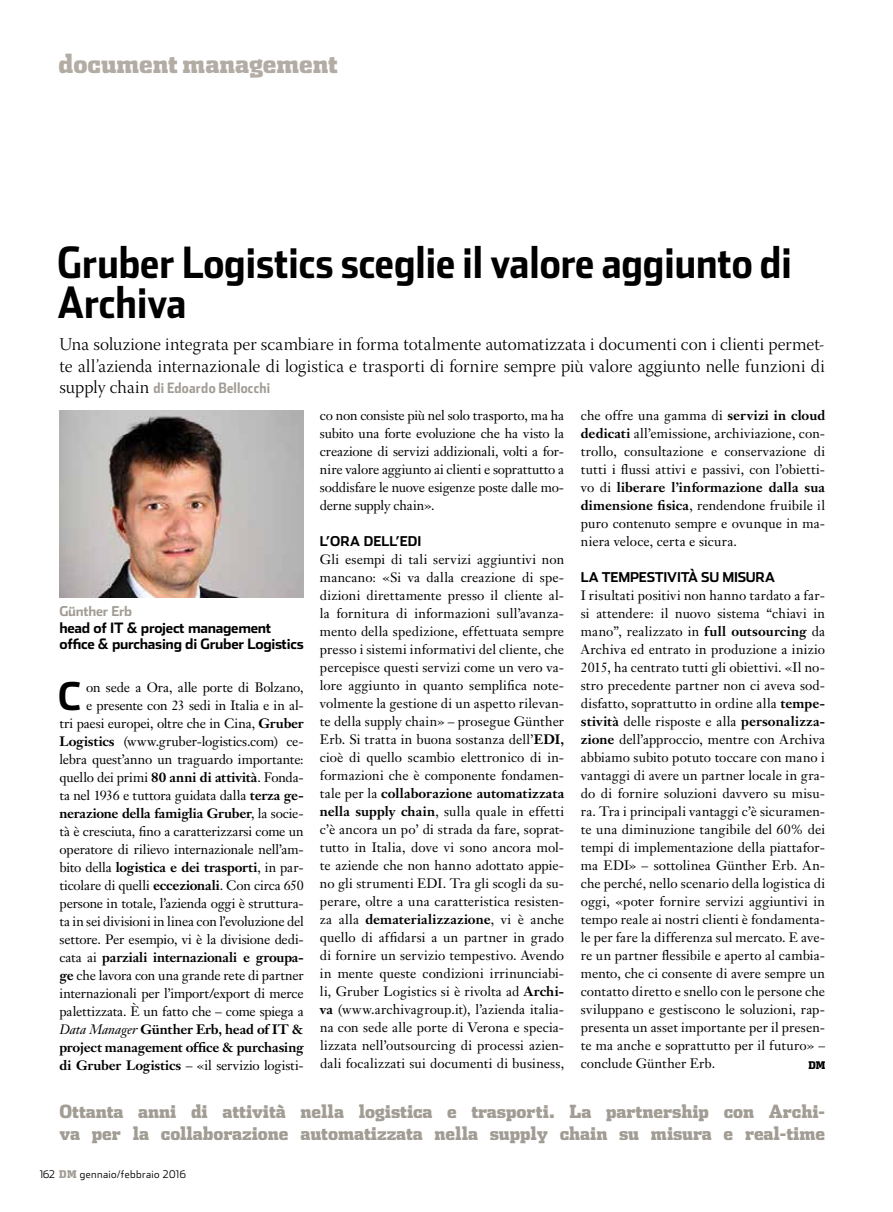
<style>
.page{position:relative;width:893px;height:1212px;background:#fff}
.page>*{position:absolute;margin:0;border:0;box-sizing:border-box;transform-origin:0 0}
.t1{font:700 42.9px/40.5px "Stainless Cond";color:#000}
.t2{font:700 38.1px "Stainless";color:#000}
.t3{font:900 25.5px "Dispatch Cond";color:#b2aca5}
.t4{font:18px/21.3px "Warnock Pro Light Subh";letter-spacing:.005em;color:#000}
.t5{font:900 18px/21.8px "Dispatch Cond";color:#a19c94}
.t6{font:700 14.25px/16.5px "Stainless";letter-spacing:-.02em;color:#000}
.t7{font:700 14.25px "Stainless Cond";letter-spacing:.015em;color:#a19c94}
.t8{font:13.5px/18px "Janson Text LT Std";letter-spacing:-.005em;color:#000;text-align:justify}
.t9{font:700 13.5px "Stainless";letter-spacing:-.015em;color:#000}
.t10{font:700 13.5px "Stainless";letter-spacing:.01em;color:#000}
.t11{font:700 13.5px "Stainless";letter-spacing:-.02em;color:#a19c94}
.t12{font:300 10.5px "Stainless";letter-spacing:.04em;color:#000}
.t13{font:900 10.5px "Dispatch Cond";color:#000}
.s1{font-family:"Warnock Pro Light Subh";font-weight:400;font-size:18px;color:#000}
.s2{font-weight:700}
.s3{font-style:italic}
.s4{font-family:"Dispatch Cond";font-weight:900;color:#a19c94}
</style>
<div class="page">
<img style="left:60px;top:410px;width:244px;height:187px">
<h3 class="t3" style="left:59px;top:47px;width:281px">document management</h3>
<h1 class="t1" style="left:58px;top:241px;width:736px">Gruber Logistics sceglie il valore aggiunto di<br>Archiva</h1>
<h3 class="t4" style="left:59px;top:336px;width:767px">Una soluzione integrata per scambiare in forma totalmente automatizzata i documenti con i clienti permet&shy;te all’azienda internazionale di logistica e trasporti di fornire sempre più valore aggiunto nelle funzioni di</h3>
<p class="t7" style="left:59px;top:379px;width:212px"><span class="s1">supply chain</span> di Edoardo Bellocchi</p>
<p class="t8" style="left:581px;top:406px;width:246px">che offre una gamma di <span class="s2">servizi in cloud dedicati</span> all’emissione, archiviazione, con&shy;trollo, consultazione e conservazione di tutti i flussi attivi e passivi, con l’obietti&shy;vo di <span class="s2">liberare l’informazione dalla sua dimensione fisica</span>, rendendone fruibile il puro contenuto sempre e ovunque in ma&shy;niera veloce, certa e sicura.</p>
<p class="t9" style="left:581px;top:569px;width:196px">LA TEMPESTIVITÀ SU MISURA</p>
<p class="t8" style="left:581px;top:586px;width:246px">I risultati positivi non hanno tardato a far&shy;si attendere: il nuovo sistema “chiavi in mano”, realizzato in <span class="s2">full outsourcing</span> da Archiva ed entrato in produzione a inizio 2015, ha centrato tutti gli obiettivi. «Il no&shy;stro precedente partner non ci aveva sod&shy;disfatto, soprattutto in ordine alla <span class="s2">tempe&shy;stività</span> delle risposte e alla <span class="s2">personalizza&shy;zione</span> dell’approccio, mentre con Archiva abbiamo subito potuto toccare con mano i vantaggi di avere un partner locale in gra&shy;do di fornire soluzioni davvero su misu&shy;ra. Tra i principali vantaggi c’è sicuramen&shy;te una diminuzione tangibile del 60% dei tempi di implementazione della piattafor&shy;ma EDI» – sottolinea Günther Erb. An&shy;che perché, nello scenario della logistica di oggi, «poter fornire servizi aggiuntivi in tempo reale ai nostri clienti è fondamenta&shy;le per fare la differenza sul mercato. E ave&shy;re un partner flessibile e aperto al cambia&shy;mento, che ci consente di avere sempre un contatto diretto e snello con le persone che sviluppano e gestiscono le soluzioni, rap&shy;presenta un asset importante per il presen&shy;te ma anche e soprattutto per il futuro» – conclude Günther Erb.</p>
<p class="t8" style="left:320px;top:407px;width:246px">co non consiste più nel solo trasporto, ma ha subito una forte evoluzione che ha visto la creazione di servizi addizionali, volti a for&shy;nire valore aggiunto ai clienti e soprattutto a soddisfare le nuove esigenze poste dalle mo&shy;derne supply chain».</p>
<p class="t10" style="left:320px;top:533px;width:103px">L’ORA DELL’EDI</p>
<p class="t8" style="left:320px;top:551px;width:246px">Gli esempi di tali servizi aggiuntivi non mancano: «Si va dalla creazione di spe&shy;dizioni direttamente presso il cliente al&shy;la fornitura di informazioni sull’avanza&shy;mento della spedizione, effettuata sempre presso i sistemi informativi del cliente, che percepisce questi servizi come un vero va&shy;lore aggiunto in quanto semplifica note&shy;volmente la gestione di un aspetto rilevan&shy;te della supply chain» – prosegue Günther Erb. Si tratta in buona sostanza dell’<span class="s2">EDI, </span>cioè di quello scambio elettronico di in&shy;formazioni che è componente fondamen&shy;tale per la <span class="s2">collaborazione automatizzata nella supply chain</span>, sulla quale in effetti c’è ancora un po’ di strada da fare, soprat&shy;tutto in Italia, dove vi sono ancora mol&shy;te aziende che non hanno adottato appie&shy;no gli strumenti EDI. Tra gli scogli da su&shy;perare, oltre a una caratteristica resisten&shy;za alla <span class="s2">dematerializzazione</span>, vi è anche quello di affidarsi a un partner in grado di fornire un servizio tempestivo. Avendo in mente queste condizioni irrinunciabi&shy;li, Gruber Logistics si è rivolta ad <span class="s2">Archi&shy;va</span> (www.archivagroup.it), l’azienda italia&shy;na con sede alle porte di Verona e specia&shy;lizzata nell’outsourcing di processi azien&shy;dali focalizzati sui documenti di business,</p>
<h3 class="t5" style="left:60px;top:1100px;width:767px">Ottanta anni di attività nella logistica e trasporti. La partnership con Archi&shy;va per la collaborazione automatizzata nella supply chain su misura e real-time</h3>
<p class="t11" style="left:60px;top:603px;width:74px">Günther Erb</p>
<p class="t6" style="left:60px;top:619px;width:246px">head of IT &amp; project management office &amp; purchasing di Gruber Logistics</p>
<h2 class="t2" style="left:58px;top:672px;width:25px">C</h2>
<p class="t8" style="left:60px;top:678px;width:246px;text-align:right">on sede a Ora, alle porte di Bolzano,<br>e presente con 23 sedi in Italia e in al-<br>tri paesi europei, oltre che in Cina, <span class="s2">Gruber Logistics</span> (www.gruber-logistics.com) ce&shy;lebra quest’anno un traguardo importante: quello dei primi <span class="s2">80 anni di attività</span>. Fonda&shy;ta nel 1936 e tuttora guidata dalla <span class="s2">terza ge&shy;nerazione della famiglia Gruber</span>, la socie&shy;tà è cresciuta, fino a caratterizzarsi come un operatore di rilievo internazionale nell’am&shy;bito della <span class="s2">logistica e dei trasporti</span>, in par&shy;ticolare di quelli <span class="s2">eccezionali</span>. Con circa 650 persone in totale, l’azienda oggi è struttura&shy;ta in sei divisioni in linea con l’evoluzione del settore. Per esempio, vi è la divisione dedi&shy;cata ai <span class="s2">parziali internazionali e groupa&shy;ge</span> che lavora con una grande rete di partner internazionali per l’import/export di merce palettizzata. È un fatto che – come spiega a <span class="s3">Data Manager</span> <span class="s2">Günther Erb, head of IT &amp; project management office &amp; purchasing di Gruber Logistics</span> – «il servizio logisti-</p>
<p class="t13" style="left:808px;top:1058px;width:19px">DM</p>
<p class="t12" style="left:40px;top:1168px;width:148px">162 <span class="s4">DM</span> gennaio/febbraio 2016</p>
</div>
